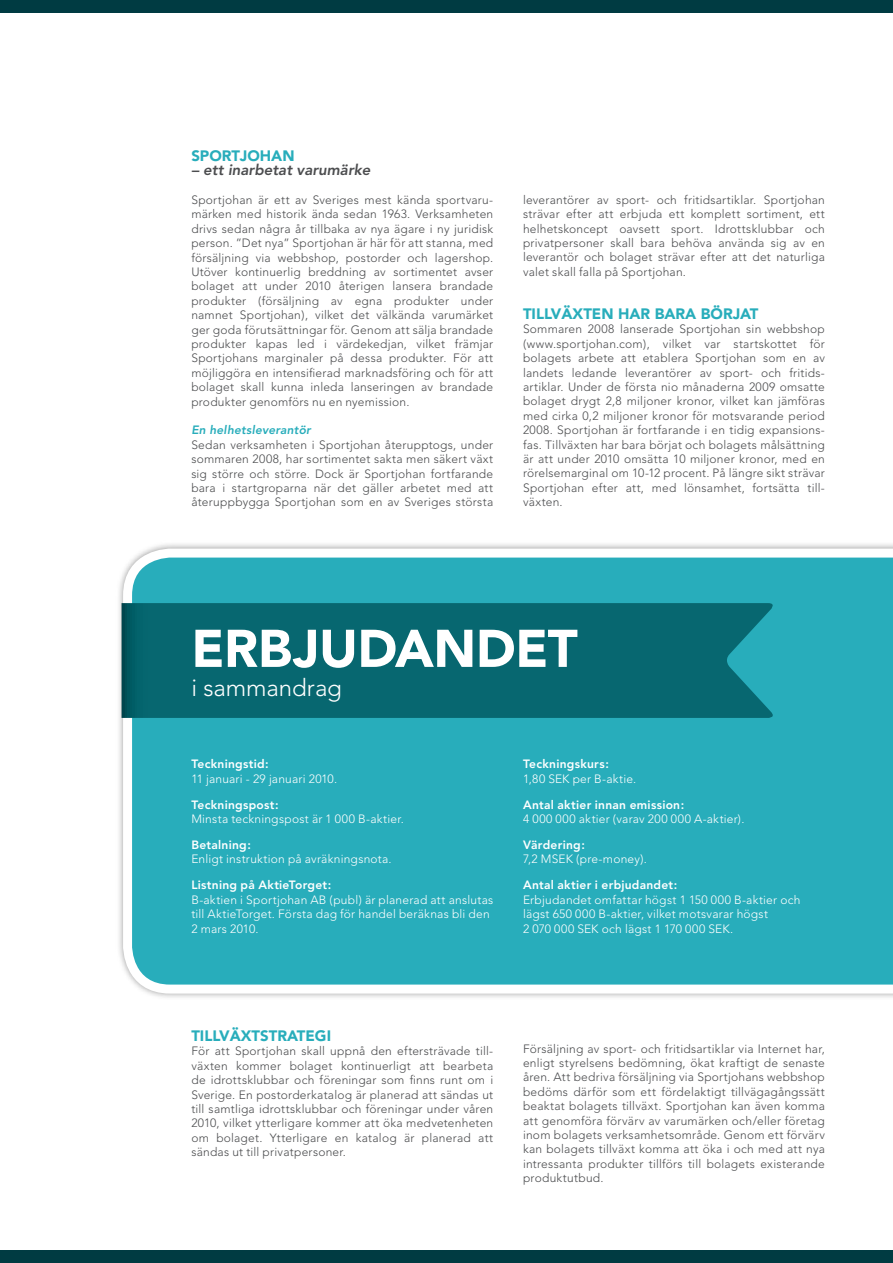
<style>
.page{position:relative;width:893px;height:1263px;background:#fff}
.page>*{position:absolute;margin:0;border:0;box-sizing:border-box;transform-origin:0 0}
.t1{font:900 52.5px "Avenir";letter-spacing:-.01em;color:#fff}
.t2{font:300 24px "Avenir";letter-spacing:-.005em;color:#fff}
.t3{font:900 15px "Avenir";color:#28adbb}
.t4{font:italic 800 15px "Avenir";color:#4c4d4f}
.t5{font:300 12px/14.4px "Avenir";letter-spacing:.02em;color:#4c4d4f;text-align:justify}
.t6{font:300 12px/14.4px "Avenir";letter-spacing:.02em;color:#fff}
.t7{font:800 12px "Avenir";letter-spacing:.02em;color:#fff}
.t8{font:italic 800 12px "Avenir";letter-spacing:.015em;color:#28adbb}
</style>
<div class="page">
<div style="left:0;top:1250px;width:893px;height:13px;background:#003b42"></div>
<div style="left:115px;top:541px;width:778px;height:461px;background:#000;opacity:.4"></div>
<div style="left:123px;top:549px;width:770px;height:444px;background:#28adbb"></div>
<div style="left:122px;top:603px;width:655px;height:115px;background:#076770"></div>
<div style="left:0;top:0;width:893px;height:13px;background:#003b42"></div>
<p class="t3" style="left:191px;top:146px;width:105px">SPORTJOHAN</p>
<p class="t4" style="left:191px;top:161px;width:181px">– ett inarbetat varumärke</p>
<p class="t5" style="left:191px;top:193px;width:303px">Sportjohan är ett av Sveriges mest kända sport-varu&shy;märken med historik ända sedan 1963. Verksamheten drivs sedan några år tillbaka av nya ägare i ny juridisk person. ”Det nya” Sportjohan är här för att stanna, med försäljning via webbshop, postorder och lagershop.<br>Ut-över kontinuerlig breddning av sortimentet avser bolaget att under 2010 återigen lansera brandade produkter (försäljning av egna produkter under namnet Sportjohan), vilket det välkända varumärket ger goda förut-----sättningar för. Genom att sälja brandade produkter- kapas led i värdekedjan, vilket främjar Sportjohans marginaler på dessa produkter. För att möjliggöra en intensifierad marknadsföring och för att bolaget skall kunna inleda lanseringen av brandade produkter genomförs nu en nyemission.</p>
<p class="t8" style="left:191px;top:423px;width:121px">En helhetsleverantör</p>
<p class="t5" style="left:191px;top:437px;width:303px">Sedan verksamheten i Sportjohan återupptogs, under sommaren 2008, har sortimentet sakta men säkert växt sig större och större. Dock är Sportjohan fortfarande bara i startgroparna när det gäller arbetet med att återuppbygga Sportjohan som en av Sveriges största</p>
<p class="t5" style="left:523px;top:192px;width:303px">leverantörer av sport- och fritidsartiklar. Sportjohan strävar efter att erbjuda ett komplett sortiment, ett helhets-koncept oavsett sport. Idrottsklubbar och privat-personer skall bara behöva använda sig av en leverantör och bolaget strävar efter att det naturliga valet skall falla på Sportjohan.</p>
<p class="t3" style="left:523px;top:305px;width:237px">TILLVÄXTEN HAR BARA BÖRJAT</p>
<p class="t5" style="left:523px;top:322px;width:303px">Sommaren 2008 lanserade Sportjohan sin webbshop (www.sportjohan.com), vilket var startskottet för bolagets arbete att etablera Sportjohan som en av landets ledande leverantörer av sport- och fritids&shy;artiklar. Under de första nio månaderna 2009 omsatte bolaget drygt 2,8 miljoner kronor, vilket kan jämföras med cirka 0,2 miljoner kronor för motsvarande period 2008. Sportjohan är fortfarande i en tidig expansions&shy;fas. Tillväxten har bara börjat och bolagets målsättning är att under 2010 omsätta 10 miljoner kronor, med en rörelsemarginal om 10-12 procent. På längre sikt strävar Sportjohan efter att, med lönsamhet, fortsätta till&shy;växten.</p>
<h1 class="t1" style="left:191px;top:617px;width:388px">ERBJUDANDET</h1>
<h2 class="t2" style="left:191px;top:673px;width:152px">i sammandrag</h2>
<p class="t7" style="left:191px;top:757px;width:79px">Teckningstid:</p>
<p class="t6" style="left:191px;top:771px;width:147px">11 januari - 29 januari 2010.</p>
<p class="t7" style="left:523px;top:757px;width:87px">Teckningskurs:</p>
<p class="t6" style="left:523px;top:771px;width:115px">1,80 SEK per B-aktie.</p>
<p class="t7" style="left:191px;top:797px;width:89px">Teckningspost:</p>
<p class="t6" style="left:191px;top:812px;width:214px">Minsta teckningspost är 1 000 B-aktier.</p>
<p class="t7" style="left:523px;top:797px;width:163px">Antal aktier innan emission:</p>
<p class="t6" style="left:523px;top:812px;width:223px">4 000 000 aktier (varav 200 000 A-aktier).</p>
<p class="t7" style="left:191px;top:838px;width:61px">Betalning:</p>
<p class="t6" style="left:191px;top:852px;width:202px">Enligt instruktion på avräkningsnota.</p>
<p class="t7" style="left:523px;top:838px;width:63px">Värdering:</p>
<p class="t6" style="left:523px;top:852px;width:125px">7,2 MSEK (pre-money).</p>
<p class="t7" style="left:191px;top:878px;width:142px">Listning på AktieTorget:</p>
<p class="t6" style="left:191px;top:892px;width:303px">B-aktien i Sportjohan AB (publ) är planerad att anslutas till AktieTorget. Första dag för handel beräknas bli den<br>2 mars 2010.</p>
<p class="t7" style="left:523px;top:878px;width:156px">Antal aktier i erbjudandet:</p>
<p class="t6" style="left:523px;top:892px;width:279px">Erbjudandet omfattar högst 1 150 000 B-aktier och lägst 650 000 B-aktier, vilket motsvarar högst<br>2 070 000 SEK och lägst 1 170 000 SEK.</p>
<p class="t3" style="left:191px;top:1027px;width:141px">TILLVÄXTSTRATEGI</p>
<p class="t5" style="left:191px;top:1044px;width:303px">För att Sportjohan skall uppnå den eftersträvade till&shy;växten kommer bolaget kontinuerligt att bearbeta de idrottsklubbar och föreningar som finns runt om i Sverige. En postorderkatalog är planerad att sändas ut till samtliga idrottsklubbar och föreningar under våren 2010, vilket ytterligare kommer att öka medveten- heten om bolaget. Ytterligare en katalog är planerad att sändas ut till privatpersoner.</p>
<p class="t5" style="left:523px;top:1041px;width:303px">Försäljning av sport- och fritidsartiklar via Internet har, enligt styrelsens bedömning, ökat kraftigt de senaste åren. Att bedriva försäljning via Sportjohans webbshop bedöms därför som ett fördelaktigt tillvägagångssätt beaktat bolagets tillväxt. Sportjohan kan även komma att genomföra förvärv av varumärken och/eller företag inom bolagets verksamhetsområde. Genom ett förvärv kan bolagets tillväxt komma att öka i och med att nya intressanta produkter tillförs till bolagets existerande produktutbud.</p>
</div>
